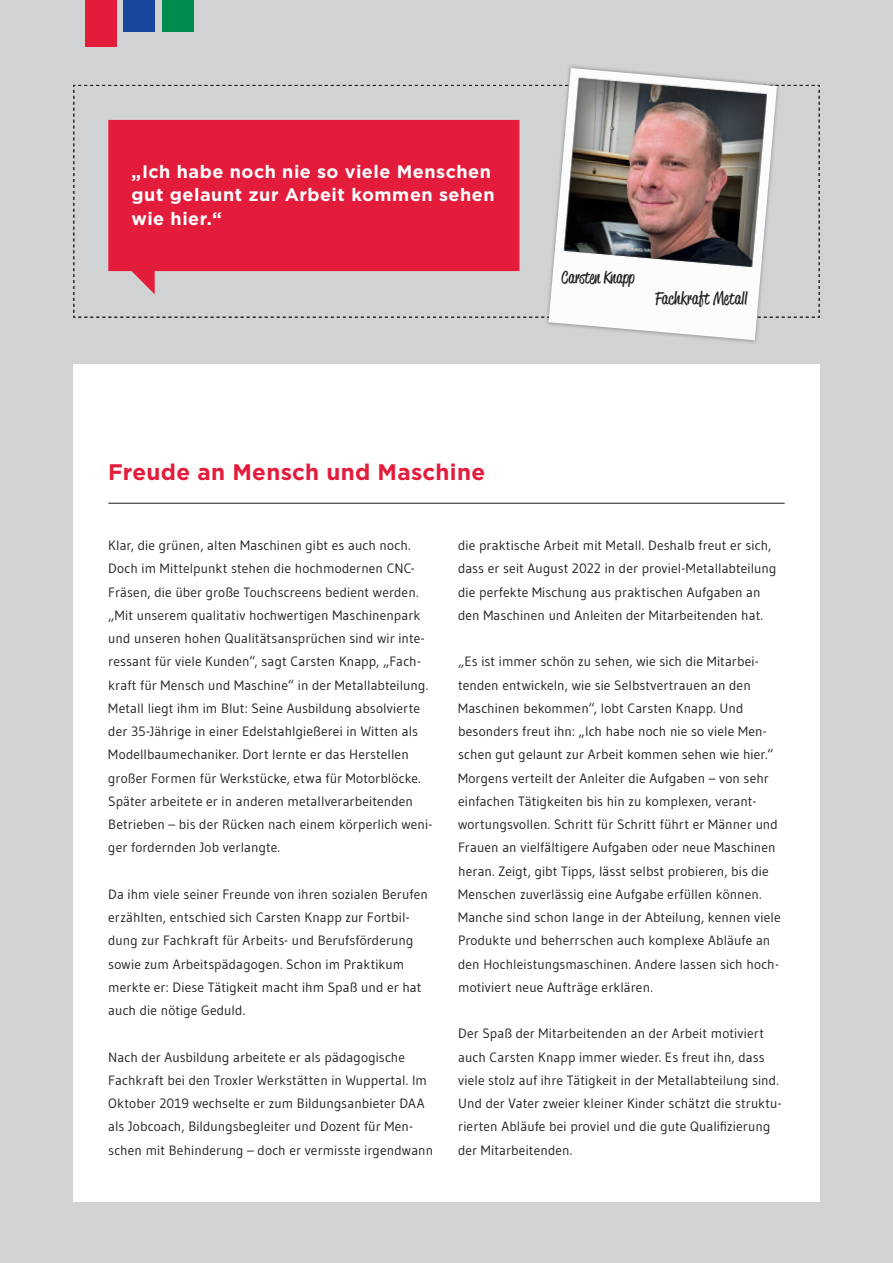
<style>
.page{position:relative;width:893px;height:1263px;background:#d1d2d4}
.page>*{position:absolute;margin:0;border:0;box-sizing:border-box;transform-origin:0 0}
.t1{font:700 22.5px "Gotham";letter-spacing:.015em;color:#e41c3b}
.t2{font:700 18px/23.2px "Gotham";letter-spacing:.03em;color:#fff}
.t3{font:17.25px "Reklame Script";letter-spacing:.02em;color:#231f20}
.t4{font:13.5px/23.2px "Gudea";letter-spacing:.005em;color:#231f20}
</style>
<div class="page">
<div style="left:73px;top:364px;width:746px;height:837px;background:#fff"></div>
<hr style="left:108px;top:503px;width:677px;height:1px;background:#231f20">
<svg style="left:73px;top:85px;width:747px;height:233px"></svg>
<div style="left:545px;top:64px;width:236px;height:280px;background:#d1d2d4"></div>
<img style="left:549px;top:68px;width:228px;height:272px">
<div style="left:85px;top:0;width:32px;height:47px;background:#e41c3b"></div>
<div style="left:123px;top:0;width:32px;height:32px;background:#18469d"></div>
<div style="left:162px;top:0;width:31px;height:32px;background:#008c4e"></div>
<h2 class="t2" style="left:132px;top:160px;width:365px">„Ich habe noch nie so viele Menschen gut gelaunt zur Arbeit kommen sehen wie hier.“</h2>
<h1 class="t1" style="left:108px;top:459px;width:378px">Freude an Mensch und Maschine</h1>
<p class="t3" style="left:561px;top:266px;width:75px">Carsten Knapp</p>
<p class="t3" style="left:655px;top:286px;width:94px">Fachkraft Metall</p>
<p class="t4" style="left:108px;top:533px;width:326px">Klar, die grünen, alten Maschinen gibt es auch noch.<br>Doch im Mittelpunkt stehen die hochmodernen CNC-Fräsen, die über große Touchscreens bedient werden. „Mit unserem qualitativ hochwertigen Maschinenpark und unseren hohen Qualitätsansprüchen sind wir inte&shy;ressant für viele Kunden“, sagt Carsten Knapp, „Fach&shy;kraft für Mensch und Maschine“ in der Metallabteilung.<br>Metall liegt ihm im Blut: Seine Ausbildung absolvierte der 35-Jährige in einer Edelstahlgießerei in Witten als Modellbaumechaniker. Dort lernte er das Herstellen großer Formen für Werkstücke, etwa für Motorblöcke.<br>Später arbeitete er in anderen metallverarbeitenden Betrieben – bis der Rücken nach einem körperlich weni&shy;ger fordernden Job verlangte.</p>
<p class="t4" style="left:108px;top:882px;width:321px">Da ihm viele seiner Freunde von ihren sozialen Berufen erzählten, entschied sich Carsten Knapp zur Fortbil&shy;dung zur Fachkraft für Arbeits- und Berufsförderung sowie zum Arbeitspädagogen. Schon im Praktikum merkte er: Diese Tätigkeit macht ihm Spaß und er hat auch die nötige Geduld.</p>
<p class="t4" style="left:108px;top:1045px;width:326px">Nach der Ausbildung arbeitete er als pädagogische Fachkraft bei den Troxler Werkstätten in Wuppertal. Im Oktober 2019 wechselte er zum Bildungsanbieter DAA als Jobcoach, Bildungsbegleiter und Dozent für Men&shy;schen mit Behinderung – doch er vermisste irgendwann</p>
<p class="t4" style="left:458px;top:533px;width:320px">die praktische Arbeit mit Metall. Deshalb freut er sich, dass er seit August 2022 in der proviel-Metallabteilung die perfekte Mischung aus praktischen Aufgaben an den Maschinen und Anleiten der Mitarbeitenden hat.</p>
<p class="t4" style="left:458px;top:650px;width:324px">„Es ist immer schön zu sehen, wie sich die Mitarbei&shy;tenden entwickeln, wie sie Selbstvertrauen an den Maschinen bekommen“, lobt Carsten Knapp. Und besonders freut ihn: „Ich habe noch nie so viele Men&shy;schen gut gelaunt zur Arbeit kommen sehen wie hier.“ Morgens verteilt der Anleiter die Aufgaben – von sehr einfachen Tätigkeiten bis hin zu komplexen, verant&shy;wortungsvollen. Schritt für Schritt führt er Männer und Frauen an vielfältigere Aufgaben oder neue Maschinen heran. Zeigt, gibt Tipps, lässt selbst probieren, bis die Menschen zuverlässig eine Aufgabe erfüllen können.<br>Manche sind schon lange in der Abteilung, kennen viele Produkte und beherrschen auch komplexe Abläufe an den Hochleistungsmaschinen. Andere lassen sich hoch&shy;motiviert neue Aufträge erklären.</p>
<p class="t4" style="left:458px;top:1022px;width:325px">Der Spaß der Mitarbeitenden an der Arbeit motiviert auch Carsten Knapp immer wieder. Es freut ihn, dass viele stolz auf ihre Tätigkeit in der Metallabteilung sind.<br>Und der Vater zweier kleiner Kinder schätzt die struktu&shy;rierten Abläufe bei proviel und die gute Qualifizierung der Mitarbeitenden.</p>
</div>
